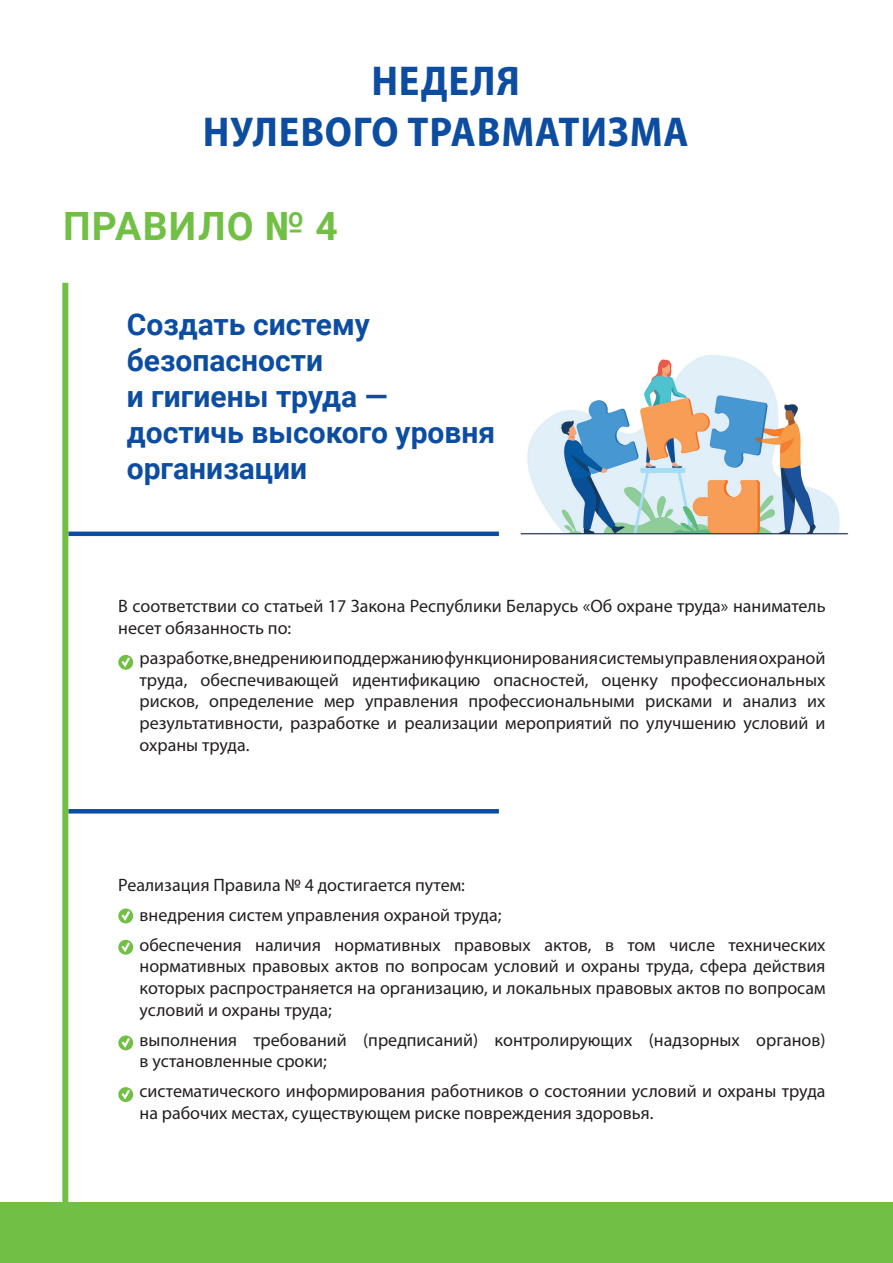
<style>
.page{position:relative;width:893px;height:1263px;background:#fff}
.page>*{position:absolute;margin:0;border:0;box-sizing:border-box;transform-origin:0 0}
.t1{font:700 semi-condensed 42px/50.4px "Myriad Pro";letter-spacing:.02em;color:#0d4da1;text-align:center}
.t2{font:700 39px "Roboto";letter-spacing:.035em;color:#71bf44}
.t3{font:700 30px/36px "Roboto";color:#0d4da1}
.текст_1{font:18px/21.6px "Myriad Pro";color:#231f20}
</style>
<div class="page">
<img style="left:520px;top:355px;width:328px;height:180px">
<div style="left:0;top:1202px;width:893px;height:61px;background:#71bf44"></div>
<div style="left:68px;top:531px;width:431px;height:5px;background:#0d4da1"></div>
<hr style="left:68px;top:809px;width:431px;height:4px;background:#0d4da1">
<div style="left:62px;top:283px;width:6px;height:927px;background:#71bf44"></div>
<svg style="left:119px;top:908px;width:13px;height:15px"></svg>
<svg style="left:118px;top:655px;width:15px;height:15px"></svg>
<svg style="left:119px;top:655px;width:13px;height:14px"></svg>
<svg style="left:118px;top:940px;width:15px;height:15px"></svg>
<svg style="left:119px;top:940px;width:13px;height:14px"></svg>
<svg style="left:119px;top:1035px;width:13px;height:15px"></svg>
<svg style="left:119px;top:1087px;width:13px;height:15px"></svg>
<p class="t1" style="left:203px;top:57px;width:487px">НЕДЕЛЯ<br>НУЛЕВОГО ТРАВМАТИЗМА</p>
<p class="t2" style="left:63px;top:199px;width:276px">ПРАВИЛО № 4</p>
<p class="t3" style="left:127px;top:305px;width:370px">Создать систему безопасности<br>и гигиены труда — достичь высокого уровня организации</p>
<p class="текст_1" style="left:118px;top:595px;width:709px">В соответствии со статьей 17 Закона Республики Беларусь «Об охране труда» наниматель несет обязанность по:</p>
<p class="текст_1" style="left:140px;top:647px;width:687px;text-align:justify">разработке, внедрению и поддержанию функционирования системы управления охраной труда, обеспечивающей идентификацию опасностей, оценку профессиональных рисков, определение мер управления профессиональными рисками и анализ их результативности, разработке и реализации мероприятий по улучшению условий и охраны труда.</p>
<p class="текст_1" style="left:118px;top:873px;width:348px">Реализация Правила № 4 достигается путем:</p>
<p class="текст_1" style="left:140px;top:903px;width:363px">внедрения систем управления охраной труда;</p>
<p class="текст_1" style="left:140px;top:934px;width:688px;text-align:justify">обеспечения наличия нормативных правовых актов, в том числе технических нормативных правовых актов по вопросам условий и охраны труда, сфера действия которых распространяется на организацию, и локальных правовых актов по вопросам условий и охраны труда;</p>
<p class="текст_1" style="left:140px;top:1028px;width:687px">выполнения требований (предписаний) контролирующих (надзорных органов) в установленные сроки;</p>
<p class="текст_1" style="left:140px;top:1080px;width:687px">систематического информирования работников о состоянии условий и охраны труда на рабочих местах, существующем риске повреждения здоровья.</p>
</div>
